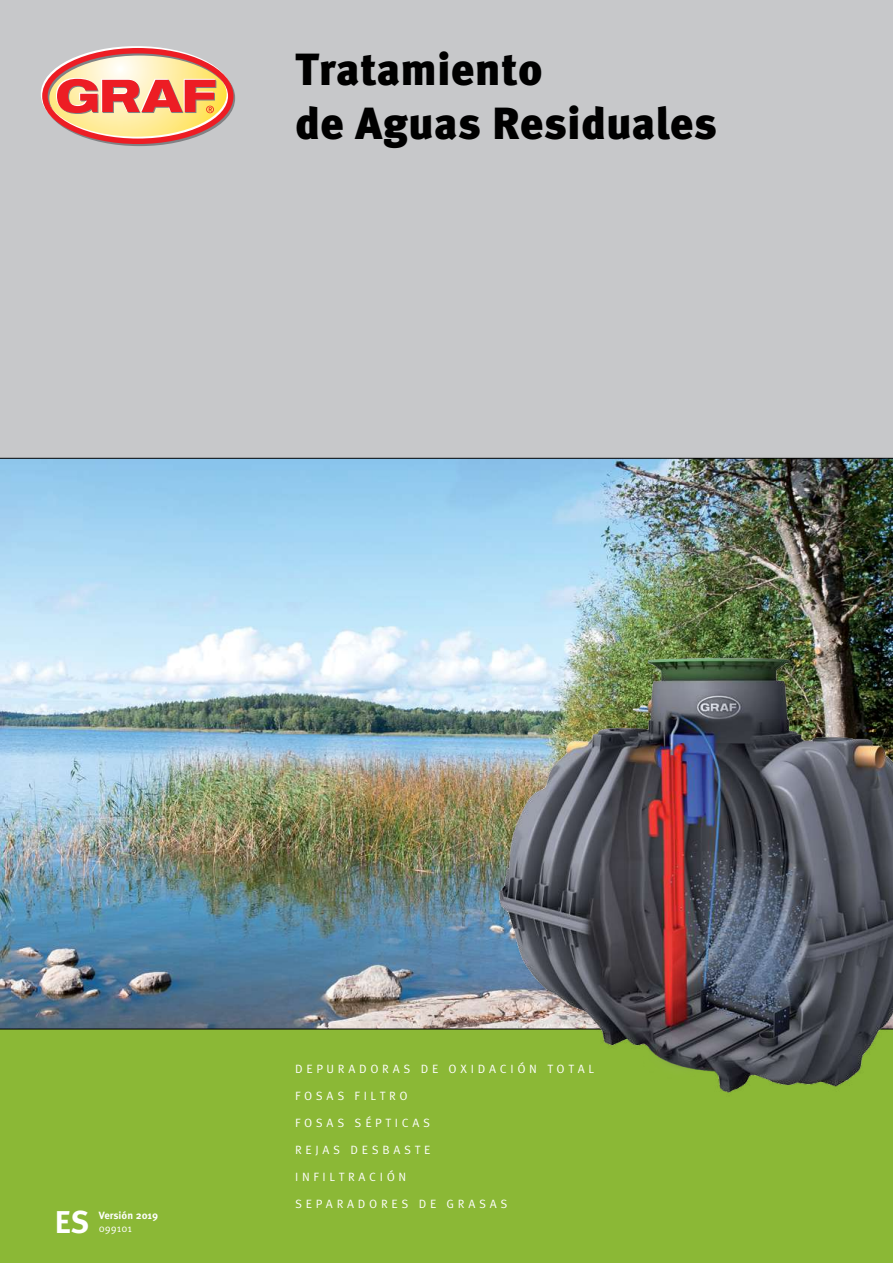
<style>
.page{position:relative;width:893px;height:1263px;background:#fff}
.page>*{position:absolute;margin:0;border:0;box-sizing:border-box;transform-origin:0 0}
.t1{font:900 45px/54px "Meta Pro";color:#000}
.t2{font:700 31.5px "Meta Pro";color:#fff}
.t3{font:12px "Meta Pro";letter-spacing:.31em;color:#fff}
.t4{font:700 10.5px "Meta Pro";color:#fff}
.t5{font:10.5px "Meta Pro";color:#fff}
</style>
<div class="page">
<div style="left:0;top:0;width:893px;height:815px;background:#c7c8ca"></div>
<div style="left:0;top:841px;width:893px;height:422px;background:#8bb836"></div>
<div style="left:42px;top:48px;width:192px;height:96px;border:5px solid #ed1d24;border-radius:50%"></div>
<svg style="left:45px;top:51px;width:186px;height:90px;background:#eaa283"></svg>
<img style="left:0;top:459px;width:893px;height:570px">
<hr style="left:0;top:458px;width:893px;height:1px;background:#000">
<hr style="left:0;top:1029px;width:893px;height:1px;background:#000">
<img style="left:458px;top:649px;width:435px;height:444px">
<h1 class="t1" style="left:295px;top:44px;width:424px">Tratamiento<br>de Aguas Residuales</h1>
<h2 class="t2" style="left:55px;top:1202px;width:36px">ES</h2>
<p class="t4" style="left:99px;top:1208px;width:61px">Versión 2019</p>
<p class="t5" style="left:99px;top:1222px;width:35px">099101</p>
<p class="t3" style="left:295px;top:1062px;width:301px">DEPURAD ORAS DE O XIDACIÓN TO TAL</p>
<p class="t3" style="left:295px;top:1089px;width:20px">F OSAS</p>
<p class="t3" style="left:355px;top:1089px;width:44px">FILTRO</p>
<p class="t3" style="left:295px;top:1116px;width:20px">F OSAS</p>
<p class="t3" style="left:355px;top:1116px;width:68px">SÉP TICAS</p>
<p class="t3" style="left:295px;top:1143px;width:37px">RE JAS</p>
<p class="t3" style="left:350px;top:1143px;width:80px">DES BAS TE</p>
<p class="t3" style="left:295px;top:1170px;width:113px">INFILTRA CIÓN</p>
<p class="t3" style="left:295px;top:1197px;width:11px">SEPARA</p>
<p class="t3" style="left:358px;top:1197px;width:22px">D ORES</p>
<p class="t3" style="left:419px;top:1197px;width:50px">DE GRASAS</p>
</div>
